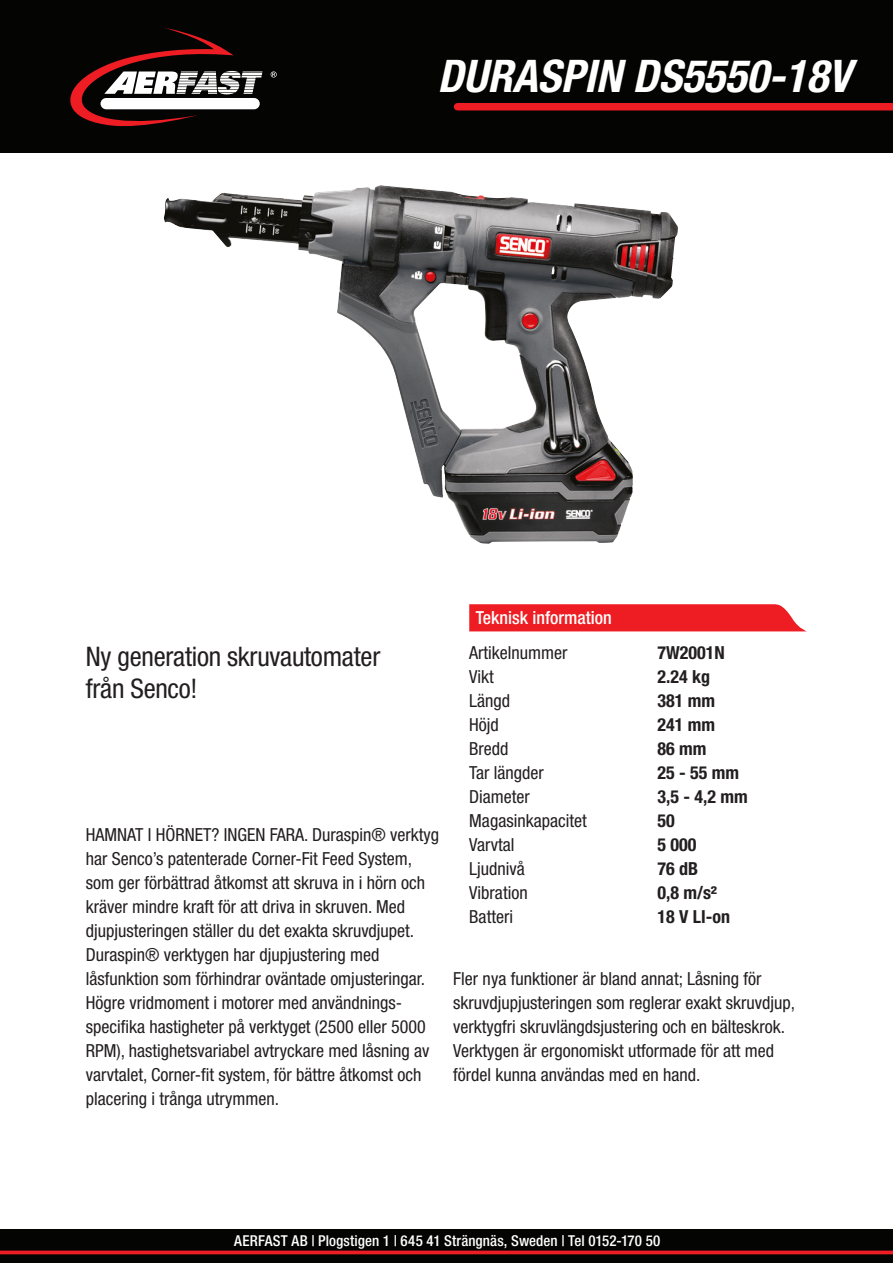
<style>
.page{position:relative;width:893px;height:1263px;background:#fff}
.page>*{position:absolute;margin:0;border:0;box-sizing:border-box;transform-origin:0 0}
.t1{font:italic 700 condensed 45px "Helvetica Neue";color:#fff}
.t2{font:condensed 27px/32.4px "Helvetica Neue";letter-spacing:-.01em;color:#231f20}
.t3{font:condensed 18px/24px "Helvetica Neue";color:#231f20}
.t4{font:700 condensed 18px "Helvetica Neue";color:#231f20}
.TechInfoHeader{font:500 condensed 18px "Helvetica Neue";color:#fff}
.t5{font:500 condensed 15px "Helvetica Neue";letter-spacing:.005em;color:#fff}
</style>
<div class="page">
<div style="left:0;top:1229px;width:893px;height:34px;background:#040503"></div>
<div style="left:0;top:0;width:893px;height:153px;background:#040503"></div>
<svg style="left:70px;top:27px;width:193px;height:100px"></svg>
<div style="left:101px;top:98px;width:159px;height:11px;background:#fff;border-radius:6px"></div>
<svg style="left:271px;top:71px;width:6px;height:7px"></svg>
<div style="left:458px;top:103px;width:435px;height:7px;background:#ee1d23"></div>
<svg style="left:0;top:1250px;width:893px;height:4px;background:#cb191e"></svg>
<img style="left:164px;top:186px;width:479px;height:358px">
<svg style="left:469px;top:604px;width:337px;height:27px;background:#ee282e"></svg>
<h1 class="t1" style="left:437px;top:49px;width:415px">DURASPIN DS5550-18V</h1>
<p class="TechInfoHeader" style="left:476px;top:607px;width:138px">Teknisk information</p>
<p class="t2" style="left:86px;top:640px;width:296px">Ny generation skruvautomater från Senco!</p>
<p class="t3" style="left:469px;top:641px;width:100px">Artikelnummer</p>
<p class="t4" style="left:658px;top:642px;width:69px">7W2001N</p>
<p class="t3" style="left:469px;top:665px;width:26px">Vikt</p>
<p class="t4" style="left:658px;top:666px;width:54px">2.24 kg</p>
<p class="t3" style="left:469px;top:689px;width:42px">Längd</p>
<p class="t4" style="left:658px;top:690px;width:59px">381 mm</p>
<p class="t3" style="left:469px;top:713px;width:31px">Höjd</p>
<p class="t4" style="left:658px;top:714px;width:59px">241 mm</p>
<p class="t3" style="left:469px;top:737px;width:41px">Bredd</p>
<p class="t4" style="left:658px;top:738px;width:50px">86 mm</p>
<p class="t3" style="left:469px;top:761px;width:76px">Tar längder</p>
<p class="t4" style="left:658px;top:762px;width:83px">25 - 55 mm</p>
<p class="t3" style="left:469px;top:785px;width:62px">Diameter</p>
<p class="t4" style="left:658px;top:786px;width:92px">3,5 - 4,2 mm</p>
<p class="t3" style="left:469px;top:809px;width:119px">Magasinkapacitet</p>
<p class="t4" style="left:658px;top:810px;width:19px">50</p>
<p class="t3" style="left:469px;top:833px;width:47px">Varvtal</p>
<p class="t4" style="left:658px;top:834px;width:40px">5 000</p>
<p class="t3" style="left:469px;top:857px;width:57px">Ljudnivå</p>
<p class="t4" style="left:658px;top:858px;width:42px">76 dB</p>
<p class="t3" style="left:469px;top:881px;width:60px">Vibration</p>
<p class="t4" style="left:658px;top:882px;width:61px">0,8 m/s²</p>
<p class="t3" style="left:469px;top:905px;width:45px">Batteri</p>
<p class="t4" style="left:658px;top:906px;width:74px">18 V LI-on</p>
<p class="t3" style="left:86px;top:822px;width:355px">HAMNAT I HÖRNET? INGEN FARA. Duraspin® verktyg har Senco’s patenterade Corner-Fit Feed System, som ger förbättrad åtkomst att skruva in i hörn och kräver mindre kraft för att driva in skruven. Med djupjusteringen ställer du det exakta skruvdjupet.<br>Duraspin® verktygen har djupjustering med</p>
<p class="t3" style="left:86px;top:966px;width:345px">låsfunktion som förhindrar oväntade omjusteringar.<br>Högre vridmoment i motorer med användnings&shy;specifika hastigheter på verktyget (2500 eller 5000<br>RPM), hastighetsvariabel avtryckare med låsning av varvtalet, Corner-fit system, för bättre åtkomst och placering i trånga utrymmen.</p>
<p class="t3" style="left:453px;top:966px;width:343px">Fler nya funktioner är bland annat; Låsning för skruvdjupjusteringen som reglerar exakt skruvdjup, verktygfri skruvlängdsjustering och en bälteskrok.<br>Verktygen är ergonomiskt utformade för att med fördel kunna användas med en hand.</p>
<p class="t5" style="left:234px;top:1231px;width:428px">AERFAST AB | Plogstigen 1 | 645 41 Strängnäs, Sweden | Tel 0152-170 50</p>
</div>
